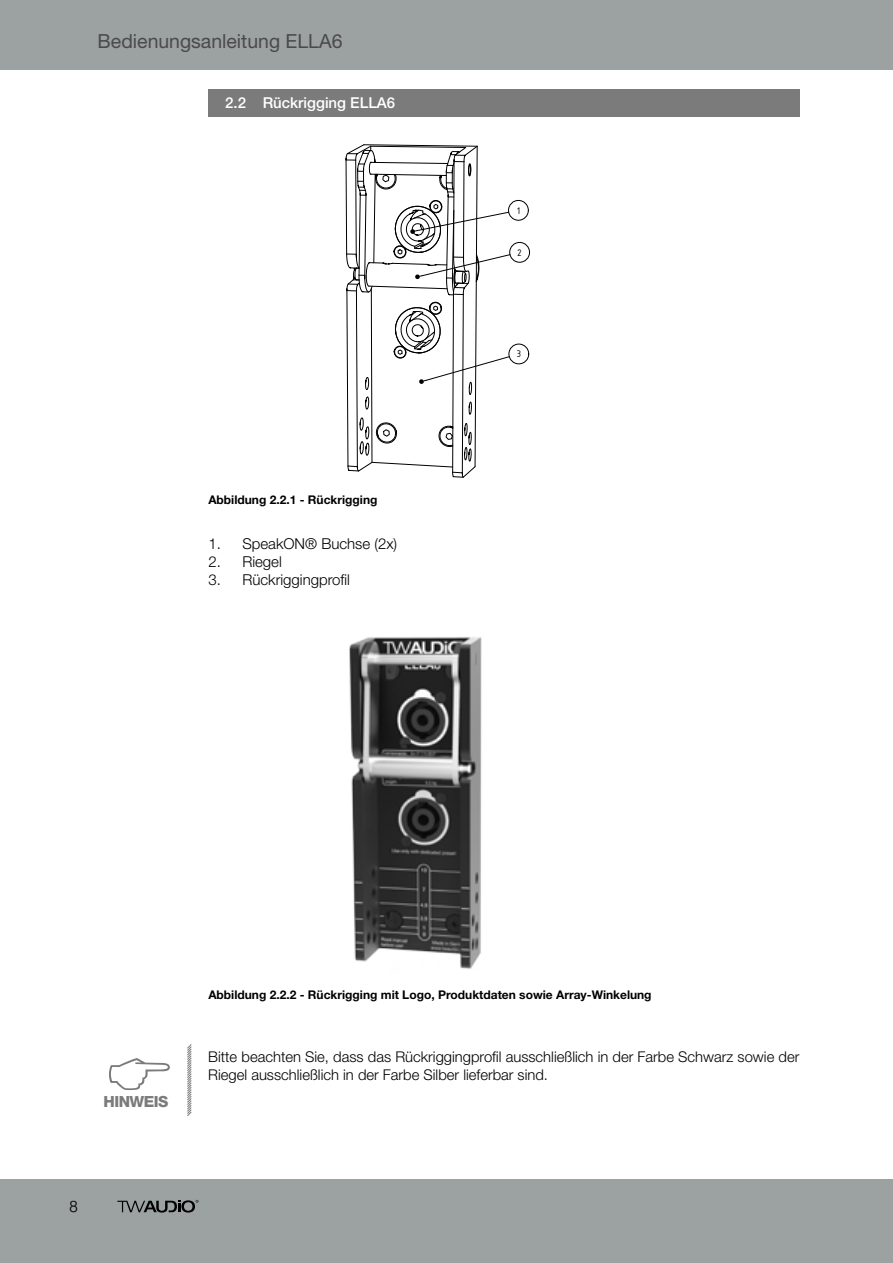
<style>
.page{position:relative;width:893px;height:1263px;background:#fff}
.page>*{position:absolute;margin:0;border:0;box-sizing:border-box;transform-origin:0 0}
.t1{font:19.5px "Helvetica Neue LT Std";color:#4a4a49}
.t2{font:300 16.5px "Lexia";color:#000}
.t3{font:800 15.3px "Helvetica Neue LT Std";letter-spacing:-.035em;color:#7c7b7b}
.t4{font:300 15px "Helvetica Neue LT Std";color:#000}
.t5{font:500 15px "Helvetica Neue LT Std";color:#fff}
.t6{font:300 14.85px/18px "Helvetica Neue LT Std";color:#000}
.t7{font:700 12px "Helvetica Neue LT Std";color:#000}
.t8{font:10.35px "ISOCPEUR";color:#000}
</style>
<div class="page">
<div style="left:0;top:0;width:893px;height:69px;background:#9ca1a2"></div>
<div style="left:0;top:1179px;width:893px;height:84px;background:#9ca1a2"></div>
<svg style="left:117px;top:1200px;width:81px;height:12px"></svg>
<div style="left:208px;top:89px;width:591px;height:28px;background:#7c7b7b"></div>
<svg style="left:109px;top:1058px;width:61px;height:32px"></svg>
<svg style="left:187px;top:1044px;width:5px;height:72px"></svg>
<div style="left:510px;top:242px;width:20px;height:20px;border:1px solid #000;border-radius:50%"></div>
<div style="left:509px;top:344px;width:20px;height:20px;border:1px solid #000;border-radius:50%"></div>
<svg style="left:346px;top:145px;width:164px;height:332px"></svg>
<div style="left:508px;top:200px;width:20px;height:20px;border:1px solid #000;border-radius:50%"></div>
<img style="left:349px;top:637px;width:133px;height:332px">
<h1 class="t1" style="left:98px;top:29px;width:246px">Bedienungsanleitung ELLA6</h1>
<p class="t5" style="left:225px;top:94px;width:172px">2.2 Rückrigging ELLA6</p>
<p class="t7" style="left:208px;top:492px;width:171px">Abbildung 2.2.1 - Rückrigging</p>
<p class="t4" style="left:208px;top:534px;width:190px">1. SpeakON® Buchse (2x)</p>
<p class="t4" style="left:208px;top:552px;width:75px">2. Riegel</p>
<p class="t4" style="left:208px;top:570px;width:143px">3. Rückriggingprofil</p>
<p class="t8" style="left:517px;top:204px;width:5px">1</p>
<p class="t8" style="left:517px;top:246px;width:6px">2</p>
<p class="t8" style="left:516px;top:347px;width:6px">3</p>
<p class="t3" style="left:104px;top:1092px;width:66px">HINWEIS</p>
<p class="t2" style="left:69px;top:1196px;width:10px">8</p>
<p class="t7" style="left:208px;top:987px;width:445px">Abbildung 2.2.2 - Rückrigging mit Logo, Produktdaten sowie Array-Winkelung</p>
<p class="t6" style="left:208px;top:1047px;width:593px">Bitte beachten Sie, dass das Rückriggingprofil ausschließlich in der Farbe Schwarz sowie der<br>Riegel ausschließlich in der Farbe Silber lieferbar sind.</p>
</div>
